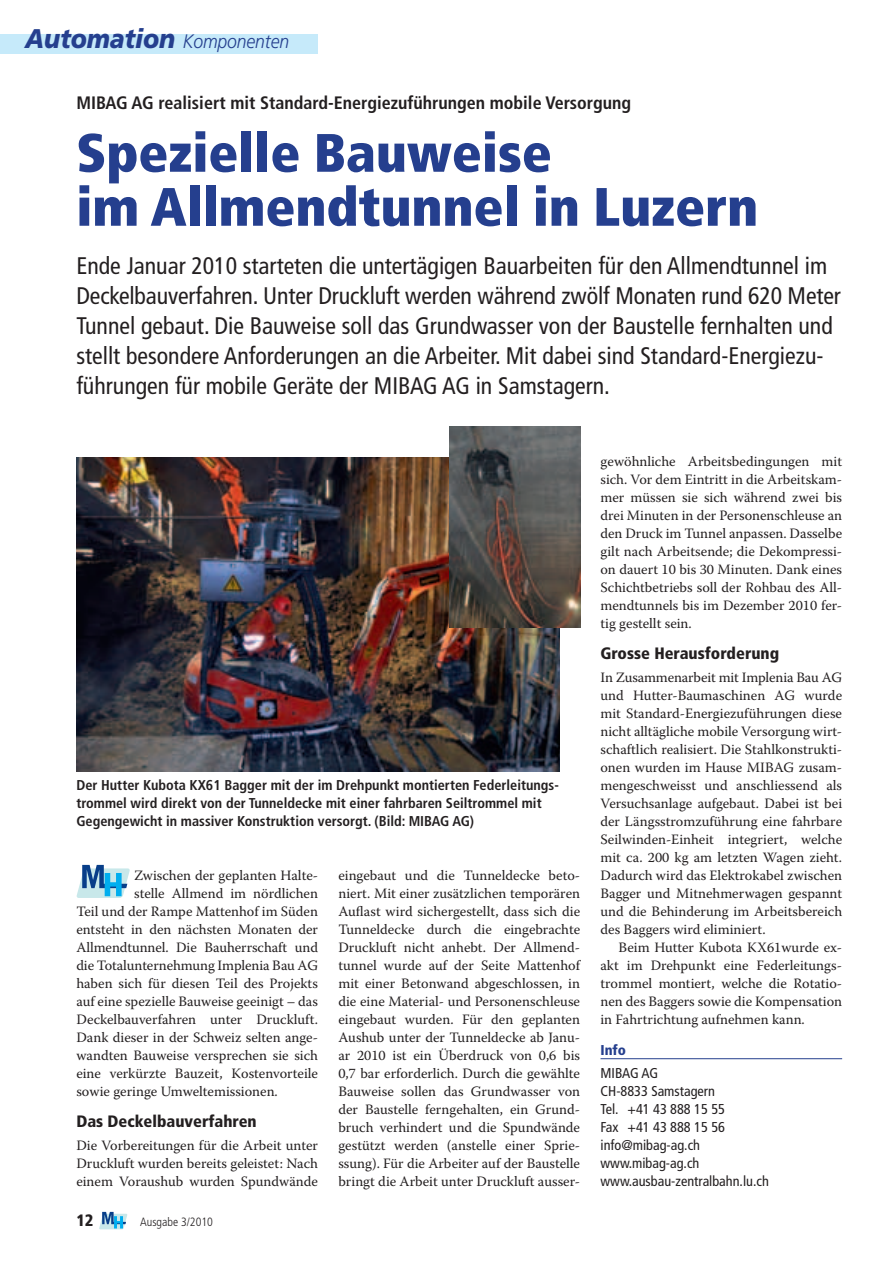
<style>
.page{position:relative;width:893px;height:1263px;background:#fff}
.page>*{position:absolute;margin:0;border:0;box-sizing:border-box;transform-origin:0 0}
.t1{font:900 condensed 54px/54px "Frutiger";color:#253f8e}
.t2{font:condensed 24px/30px "Frutiger";color:#231f20}
.t3{font:italic 300 19.5px "Frutiger";letter-spacing:-.005em;color:#253f8e;scale:.9 1}
.t4{font:700 condensed 18px "Frutiger";color:#231f20}
.t5{font:900 condensed 16.5px "Frutiger";color:#231f20}
.t6{font:14.25px/18px "Warnock Pro";color:#231f20;text-align:justify}
.t7{font:700 condensed 14.25px/18px "Frutiger";color:#231f20}
.t8{font:condensed 14.25px/18px "Frutiger";color:#231f20}
.t9{font:900 condensed 14.25px "Frutiger";color:#253f8e}
.t10{font:300 condensed 12px "Frutiger";color:#231f20}
.s1{font-weight:900;font-size:27px}
</style>
<div class="page">
<svg style="left:99px;top:1212px;width:28px;height:17px"></svg>
<div style="left:0;top:34px;width:317px;height:19px;background:#c6eafa"></div>
<hr style="left:600px;top:1058px;width:242px;height:1px;background:#253f8e">
<svg style="left:76px;top:865px;width:54px;height:33px"></svg>
<img style="left:76px;top:457px;width:483px;height:315px">
<img style="left:449px;top:426px;width:131px;height:202px">
<h3 class="t3" style="left:25px;top:33px;width:294px"><span class="s1">Automation</span> Komponenten</h3>
<p class="t4" style="left:76px;top:96px;width:556px">MIBAG AG realisiert mit Standard-Energiezuführungen mobile Versorgung</p>
<h1 class="t1" style="left:76px;top:130px;width:683px">Spezielle Bauweise<br>im Allmendtunnel in Luzern</h1>
<p class="t2" style="left:76px;top:252px;width:766px">Ende Januar 2010 starteten die untertägigen Bauarbeiten für den Allmendtunnel im Deckelbauverfahren. Unter Druckluft werden während zwölf Monaten rund 620 Meter Tunnel gebaut. Die Bauweise soll das Grundwasser von der Baustelle fernhalten und stellt besondere Anforderungen an die Arbeiter. Mit dabei sind Standard-Energiezu&shy;führungen für mobile Geräte der MIBAG AG in Samstagern.</p>
<p class="t7" style="left:76px;top:777px;width:484px">Der Hutter Kubota KX61 Bagger mit der im Drehpunkt montierten Federleitungs&shy;trommel wird direkt von der Tunneldecke mit einer fahrbaren Seiltrommel mit<br>Gegengewicht in massiver Konstruktion versorgt. (Bild: MIBAG AG)</p>
<p class="t6" style="left:134px;top:868px;width:185px">Zwischen der geplanten Halte-</p>
<p class="t6" style="left:134px;top:886px;width:185px">stelle Allmend im nördlichen</p>
<p class="t6" style="left:76px;top:904px;width:243px">Teil und der Rampe Mattenhof im Süden</p>
<p class="t6" style="left:76px;top:922px;width:243px">entsteht in den nächsten Monaten der</p>
<p class="t6" style="left:76px;top:940px;width:243px">Allmendtunnel. Die Bauherrschaft und</p>
<p class="t6" style="left:76px;top:958px;width:243px">die Totalunternehmung Implenia Bau AG</p>
<p class="t6" style="left:76px;top:976px;width:243px">haben sich für diesen Teil des Projekts</p>
<p class="t6" style="left:76px;top:994px;width:243px">auf eine spezielle Bauweise geeinigt – das</p>
<p class="t6" style="left:76px;top:1012px;width:243px">Deckelbauverfahren unter Druckluft.</p>
<p class="t6" style="left:76px;top:1030px;width:243px">Dank dieser in der Schweiz selten ange-</p>
<p class="t6" style="left:76px;top:1048px;width:243px">wandten Bauweise versprechen sie sich</p>
<p class="t6" style="left:76px;top:1066px;width:243px">eine verkürzte Bauzeit, Kostenvorteile</p>
<p class="t6" style="left:76px;top:1084px;width:203px">sowie geringe Umweltemissionen.</p>
<p class="t5" style="left:76px;top:1115px;width:182px">Das Deckelbauverfahren</p>
<p class="t6" style="left:76px;top:1138px;width:243px">Die Vorbereitungen für die Arbeit unter Druckluft wurden bereits geleistet: Nach einem Voraushub wurden Spundwände</p>
<p class="t5" style="left:76px;top:1214px;width:19px">12</p>
<p class="t10" style="left:140px;top:1217px;width:74px">Ausgabe 3/2010</p>
<p class="t6" style="left:338px;top:868px;width:243px">eingebaut und die Tunneldecke beto&shy;niert. Mit einer zusätzlichen temporären Auflast wird sichergestellt, dass sich die Tunneldecke durch die eingebrachte Druckluft nicht anhebt. Der Allmend&shy;tunnel wurde auf der Seite Mattenhof mit einer Betonwand abgeschlossen, in die eine Material- und Personenschleuse eingebaut wurden. Für den geplanten Aushub unter der Tunneldecke ab Janu&shy;ar 2010 ist ein Überdruck von 0,6 bis 0,7 bar erforderlich. Durch die gewählte Bauweise sollen das Grundwasser von der Baustelle ferngehalten, ein Grund&shy;bruch verhindert und die Spundwände gestützt werden (anstelle einer Sprie&shy;ssung). Für die Arbeiter auf der Baustelle bringt die Arbeit unter Druckluft ausser-</p>
<p class="t6" style="left:600px;top:454px;width:243px">gewöhnliche Arbeitsbedingungen mit sich. Vor dem Eintritt in die Arbeitskam&shy;mer müssen sie sich während zwei bis drei Minuten in der Personenschleuse an den Druck im Tunnel anpassen. Dasselbe gilt nach Arbeitsende; die Dekompressi&shy;on dauert 10 bis 30 Minuten. Dank eines Schichtbetriebs soll der Rohbau des All&shy;mendtunnels bis im Dezember 2010 fer&shy;tig gestellt sein.</p>
<p class="t5" style="left:600px;top:647px;width:180px">Grosse Herausforderung</p>
<p class="t6" style="left:600px;top:670px;width:243px">In Zusammenarbeit mit Implenia Bau AG und Hutter-Baumaschinen AG wurde mit Standard-Energiezuführungen diese nicht alltägliche mobile Versorgung wirt&shy;schaftlich realisiert. Die Stahlkonstrukti&shy;onen wurden im Hause MIBAG zusam&shy;mengeschweisst und anschliessend als Versuchsanlage aufgebaut. Dabei ist bei der Längsstromzuführung eine fahrbare Seilwinden-Einheit integriert, welche mit ca. 200 kg am letzten Wagen zieht.<br>Dadurch wird das Elektrokabel zwischen Bagger und Mitnehmerwagen gespannt und die Behinderung im Arbeitsbereich des Baggers wird eliminiert.</p>
<p class="t6" style="left:600px;top:940px;width:243px;text-indent:18px">Beim Hutter Kubota KX61wurde ex&shy;akt im Drehpunkt eine Federleitungs&shy;trommel montiert, welche die Rotatio&shy;nen des Baggers sowie die Kompensation in Fahrtrichtung aufnehmen kann.</p>
<p class="t9" style="left:600px;top:1045px;width:27px">Info</p>
<p class="t8" style="left:600px;top:1065px;width:170px">MIBAG AG<br>CH-8833 Samstagern<br>Tel. +41 43 888 15 55<br>Fax +41 43 888 15 56 info@mibag-ag.ch www.mibag-ag.ch www.ausbau-zentralbahn.lu.ch</p>
</div>
